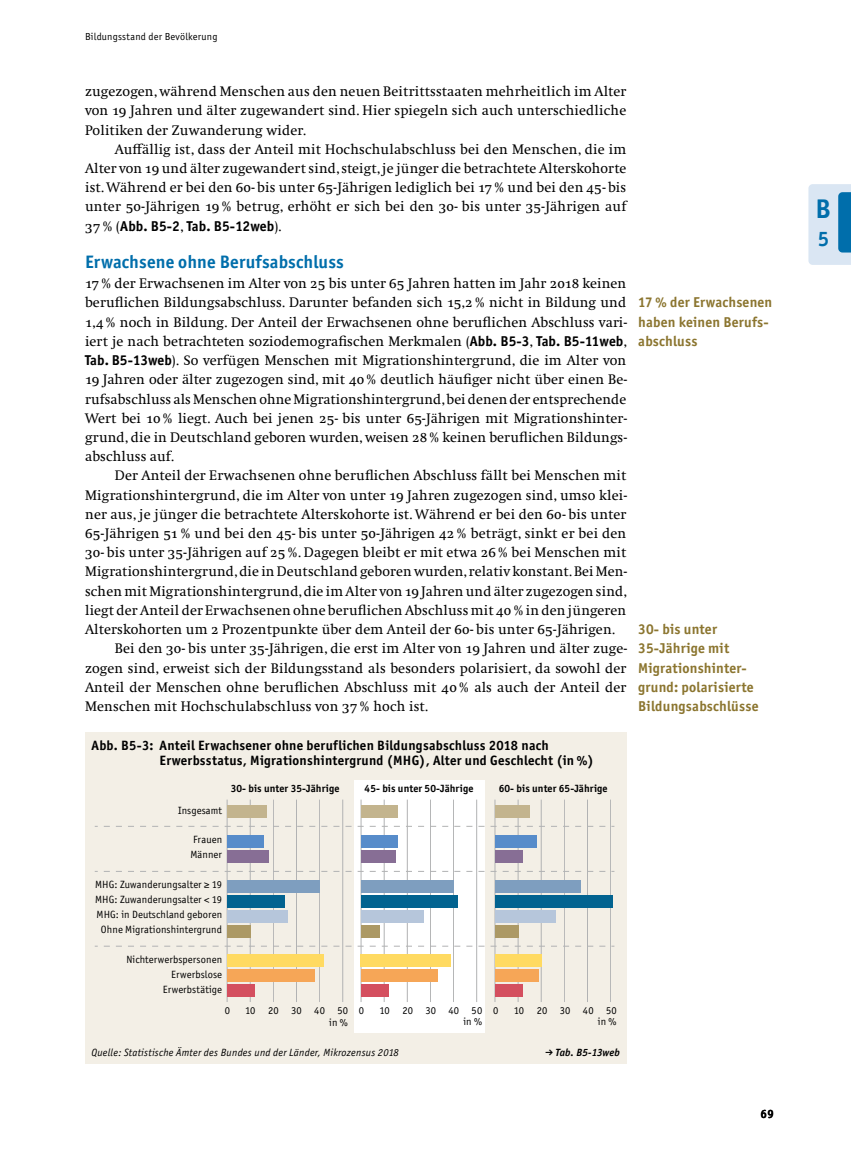
<style>
.page{position:relative;width:851px;height:1149px;background:#fff}
.page>*{position:absolute;margin:0;border:0;box-sizing:border-box;transform-origin:0 0}
.t1{font:700 27px "Officina Sans";color:#006eab}
.t2{font:700 21px "Officina Sans";color:#006eab}
.t3{font:700 18px "Officina Sans";letter-spacing:.01em;color:#006eab}
.t4{font:14.25px/19.2px "Swift O";letter-spacing:.01em;color:#000;text-align:justify}
.t5{font:700 14.25px/19.2px "Officina Sans";letter-spacing:.015em;color:#8b752f}
.t6{font:700 13.5px/15px "Officina Sans";letter-spacing:.02em;color:#000}
.t7{font:700 12px "Officina Sans";color:#000}
.t8{font:10.5px "Officina Sans";letter-spacing:.01em;color:#000}
.t9{font:700 10.5px "Officina Sans";letter-spacing:.01em;color:#000}
.t10{font:italic 10.5px "Officina Sans";letter-spacing:.025em;color:#000}
.t11{font:italic 700 10.5px "Officina Sans";letter-spacing:.015em;color:#000}
.t12{font:10.2px "Officina Sans";letter-spacing:.02em;color:#000}
.s1{font-family:"Officina Sans";font-weight:700}
</style>
<div class="page">
<svg style="left:808px;top:184px;width:42px;height:81px;background:#adcde4"></svg>
<div style="left:85px;top:732px;width:541px;height:331px;background:#f3efe6"></div>
<div style="left:354px;top:780px;width:130px;height:252px;background:#fff"></div>
<hr style="left:227px;top:799px;width:1px;height:202px;background:#b1b2b3">
<hr style="left:250px;top:799px;width:1px;height:202px;background:#b1b2b3">
<hr style="left:273px;top:799px;width:1px;height:202px;background:#b1b2b3">
<hr style="left:296px;top:799px;width:1px;height:202px;background:#b1b2b3">
<hr style="left:319px;top:799px;width:1px;height:202px;background:#b1b2b3">
<hr style="left:342px;top:799px;width:1px;height:202px;background:#b1b2b3">
<hr style="left:360px;top:799px;width:1px;height:202px;background:#b1b2b3">
<hr style="left:384px;top:799px;width:1px;height:202px;background:#b1b2b3">
<hr style="left:407px;top:799px;width:1px;height:202px;background:#b1b2b3">
<hr style="left:430px;top:799px;width:1px;height:202px;background:#b1b2b3">
<hr style="left:453px;top:799px;width:1px;height:202px;background:#b1b2b3">
<hr style="left:476px;top:799px;width:1px;height:202px;background:#b1b2b3">
<hr style="left:494px;top:799px;width:1px;height:202px;background:#b1b2b3">
<hr style="left:517px;top:799px;width:1px;height:202px;background:#b1b2b3">
<hr style="left:541px;top:799px;width:1px;height:202px;background:#b1b2b3">
<hr style="left:564px;top:799px;width:1px;height:202px;background:#b1b2b3">
<hr style="left:587px;top:799px;width:1px;height:202px;background:#b1b2b3">
<hr style="left:610px;top:799px;width:1px;height:202px;background:#b1b2b3">
<svg style="left:226px;top:870px;width:316px;height:1px"></svg>
<svg style="left:104px;top:825px;width:510px;height:1px"></svg>
<svg style="left:104px;top:945px;width:510px;height:1px"></svg>
<div style="left:227px;top:805px;width:39px;height:12px;background:#c3b48e"></div>
<div style="left:227px;top:835px;width:37px;height:12px;background:#578cca"></div>
<div style="left:227px;top:850px;width:42px;height:12px;background:#876e95"></div>
<div style="left:227px;top:879px;width:92px;height:13px;background:#7e9ebf"></div>
<div style="left:227px;top:894px;width:58px;height:12px;background:#026390"></div>
<div style="left:227px;top:909px;width:60px;height:12px;background:#b6c6db"></div>
<div style="left:227px;top:924px;width:23px;height:12px;background:#ac9965"></div>
<div style="left:227px;top:954px;width:97px;height:12px;background:#ffda61"></div>
<div style="left:227px;top:969px;width:88px;height:12px;background:#f6a657"></div>
<div style="left:227px;top:984px;width:28px;height:12px;background:#d44f5f"></div>
<div style="left:361px;top:805px;width:37px;height:12px;background:#c3b48e"></div>
<div style="left:361px;top:835px;width:37px;height:12px;background:#578cca"></div>
<div style="left:361px;top:850px;width:34px;height:12px;background:#876e95"></div>
<div style="left:361px;top:879px;width:92px;height:13px;background:#7e9ebf"></div>
<div style="left:361px;top:894px;width:97px;height:12px;background:#026390"></div>
<div style="left:361px;top:909px;width:62px;height:12px;background:#b6c6db"></div>
<div style="left:361px;top:924px;width:18px;height:12px;background:#ac9965"></div>
<div style="left:361px;top:954px;width:90px;height:12px;background:#ffda61"></div>
<div style="left:361px;top:969px;width:76px;height:12px;background:#f6a657"></div>
<div style="left:361px;top:984px;width:27px;height:12px;background:#d44f5f"></div>
<div style="left:495px;top:805px;width:35px;height:12px;background:#c3b48e"></div>
<div style="left:495px;top:835px;width:42px;height:12px;background:#578cca"></div>
<div style="left:495px;top:850px;width:28px;height:12px;background:#876e95"></div>
<div style="left:495px;top:879px;width:85px;height:13px;background:#7e9ebf"></div>
<div style="left:495px;top:894px;width:118px;height:12px;background:#026390"></div>
<div style="left:495px;top:909px;width:60px;height:12px;background:#b6c6db"></div>
<div style="left:495px;top:924px;width:23px;height:12px;background:#ac9965"></div>
<div style="left:495px;top:954px;width:46px;height:12px;background:#ffda61"></div>
<div style="left:495px;top:969px;width:44px;height:12px;background:#f6a657"></div>
<div style="left:495px;top:984px;width:28px;height:12px;background:#d44f5f"></div>
<p class="t12" style="left:85px;top:30px;width:134px">Bildungsstand der Bevölkerung</p>
<p class="t4" style="left:85px;top:82px;width:542px">zugezogen, während Menschen aus den neuen Beitrittsstaaten mehrheitlich im Alter von 19 Jahren und älter zugewandert sind. Hier spiegeln sich auch unterschiedliche Politiken der Zuwanderung wider.</p>
<p class="t4" style="left:85px;top:140px;width:542px;text-indent:30px">Auffällig ist, dass der Anteil mit Hochschulabschluss bei den Menschen, die im Alter von 19 und älter zugewandert sind, steigt, je jünger die betrachtete Alterskohorte ist. Während er bei den 60- bis unter 65-Jährigen lediglich bei 17 % und bei den 45- bis unter 50-Jährigen 19 % betrug, erhöht er sich bei den 30- bis unter 35-Jährigen auf 37 % (<span class="s1">Abb. B5-2</span>, <span class="s1">Tab. B5-12web</span>).</p>
<h3 class="t3" style="left:85px;top:250px;width:260px">Erwachsene ohne Berufsabschluss</h3>
<p class="t4" style="left:85px;top:274px;width:543px">17% der Erwachsenen im Alter von 25 bis unter 65 Jahren hatten im Jahr 2018 keinen beruflichen Bildungsabschluss. Darunter befanden sich 15,2 % nicht in Bildung und 1,4% noch in Bildung. Der Anteil der Erwachsenen ohne beruflichen Abschluss vari&shy;iert je nach betrachteten soziodemografischen Merkmalen (<span class="s1">Abb. B5-3</span>, <span class="s1">Tab. B5-11web</span>, <span class="s1">Tab. B5-13web</span>). So verfügen Menschen mit Migrationshintergrund, die im Alter von 19 Jahren oder älter zugezogen sind, mit 40 % deutlich häufiger nicht über einen Be&shy;rufsabschluss als Menschen ohne Migrationshintergrund, bei denen der entsprechende Wert bei 10 % liegt. Auch bei jenen 25- bis unter 65-Jährigen mit Migrationshinter&shy;grund, die in Deutschland geboren wurden, weisen 28 % keinen beruflichen Bildungs&shy;abschluss auf.</p>
<p class="t4" style="left:85px;top:466px;width:543px;text-indent:30px">Der Anteil der Erwachsenen ohne beruflichen Abschluss fällt bei Menschen mit Migrationshintergrund, die im Alter von unter 19 Jahren zugezogen sind, umso klei&shy;ner aus, je jünger die betrachtete Alterskohorte ist. Während er bei den 60- bis unter 65-Jährigen 51 % und bei den 45- bis unter 50-Jährigen 42 % beträgt, sinkt er bei den 30- bis unter 35-Jährigen auf 25%. Dagegen bleibt er mit etwa 26 % bei Menschen mit Migrationshintergrund, die in Deutschland geboren wurden, relativ konstant. Bei Men&shy;schen mit Migrationshintergrund, die im Alter von 19 Jahren und älter zugezogen sind, liegt der Anteil der Erwachsenen ohne beruflichen Abschluss mit 40 % in den jüngeren Alterskohorten um 2 Prozentpunkte über dem Anteil der 60- bis unter 65-Jährigen.</p>
<p class="t4" style="left:85px;top:639px;width:543px;text-indent:30px">Bei den 30- bis unter 35-Jährigen, die erst im Alter von 19 Jahren und älter zuge&shy;zogen sind, erweist sich der Bildungsstand als besonders polarisiert, da sowohl der Anteil der Menschen ohne beruflichen Abschluss mit 40 % als auch der Anteil der Menschen mit Hochschulabschluss von 37 % hoch ist.</p>
<p class="t6" style="left:159px;top:737px;width:436px;text-indent:-68px">Abb. B5-3: Anteil Erwachsener ohne beruflichen Bildungsabschluss 2018 nach<br>Erwerbsstatus, Migrationshintergrund (MHG), Alter und Geschlecht (in %)</p>
<p class="t9" style="left:231px;top:781px;width:110px">30- bis unter 35-Jährige</p>
<p class="t9" style="left:364px;top:781px;width:110px">45- bis unter 50-Jährige</p>
<p class="t9" style="left:498px;top:781px;width:110px">60- bis unter 65-Jährige</p>
<p class="t8" style="left:178px;top:803px;width:45px">Insgesamt</p>
<p class="t8" style="left:190px;top:848px;width:33px">Männer</p>
<p class="t8" style="left:193px;top:833px;width:30px">Frauen</p>
<p class="t8" style="left:95px;top:878px;width:128px">MHG: Zuwanderungsalter ≥ 19</p>
<p class="t8" style="left:95px;top:893px;width:128px">MHG: Zuwanderungsalter &lt; 19</p>
<p class="t8" style="left:97px;top:908px;width:127px">MHG: in Deutschland geboren</p>
<p class="t8" style="left:101px;top:923px;width:123px">Ohne Migrationshintergrund</p>
<p class="t8" style="left:126px;top:952px;width:97px">Nichterwerbspersonen</p>
<p class="t8" style="left:171px;top:967px;width:52px">Erwerbslose</p>
<p class="t8" style="left:163px;top:982px;width:61px">Erwerbstätige</p>
<p class="t8" style="left:225px;top:1004px;width:7px">0</p>
<p class="t8" style="left:245px;top:1004px;width:120px">10 20 30 40 50 0</p>
<p class="t8" style="left:379px;top:1004px;width:120px">10 20 30 40 50 0</p>
<p class="t8" style="left:514px;top:1004px;width:104px">10 20 30 40 50</p>
<p class="t8" style="left:329px;top:1015px;width:20px">in %</p>
<p class="t8" style="left:463px;top:1015px;width:20px">in %</p>
<p class="t8" style="left:597px;top:1015px;width:20px">in %</p>
<p class="t10" style="left:91px;top:1046px;width:309px">Quelle: Statistische Ämter des Bundes und der Länder, Mikrozensus 2018</p>
<p class="t11" style="left:555px;top:1045px;width:66px">Tab. B5-13web</p>
<h4 class="t5" style="left:638px;top:293px;width:135px">17 % der Erwachsenen haben keinen Berufs&shy;abschluss</h4>
<h4 class="t5" style="left:638px;top:619px;width:122px">30- bis unter<br>35-Jährige mit<br>Migrationshinter&shy;grund: polarisierte<br>Bildungsabschlüsse</h4>
<p class="t7" style="left:760px;top:1105px;width:15px">69</p>
<h1 class="t1" style="left:815px;top:191px;width:17px">B</h1>
<h2 class="t2" style="left:817px;top:226px;width:13px">5</h2>
</div>
